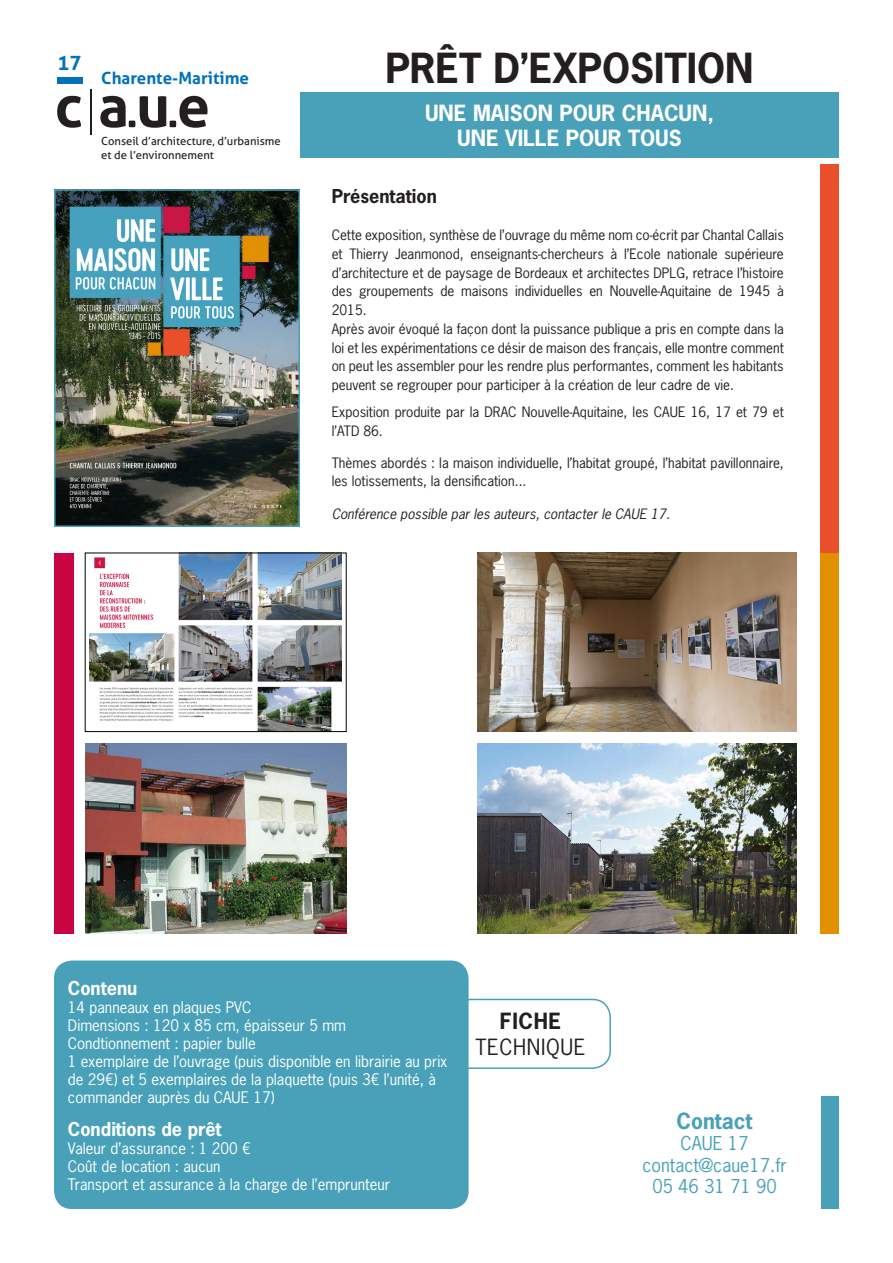
<style>
.page{position:relative;width:893px;height:1263px;background:#fff}
.page>*{position:absolute;margin:0;border:0;box-sizing:border-box;transform-origin:0 0}
.t1{font:700 39px "News Gothic Std";color:#231f20}
.t2{font:700 21px "News Gothic Std";color:#fff}
.t3{font:21px "News Gothic Std";letter-spacing:.03em;color:#231f20}
.t4{font:700 21px "News Gothic Std";color:#49a1b9}
.t5{font:700 21px "News Gothic Std";letter-spacing:.03em;color:#231f20}
.t6{font:700 19.95px "Aller";color:#0072bc}
.t7{font:18px "News Gothic Std";color:#49a1b9}
.t8{font:700 18px "News Gothic Std";color:#fff}
.t9{font:700 18px "News Gothic Std";color:#231f20}
.t10{font:700 16.8px "Aller";color:#0072bc}
.t11{font:15px/18px "News Gothic Std";color:#fff}
.t12{font:13.5px/18.8px "News Gothic Std";color:#231f20;text-align:justify}
.t13{font:italic 13.5px "News Gothic Std";color:#231f20}
.t14{font:11.25px/13.5px "Aller";color:#231f20}
</style>
<div class="page">
<hr style="left:90px;top:89px;width:2px;height:46px;background:#231f20">
<svg style="left:57px;top:96px;width:24px;height:32px"></svg>
<svg style="left:100px;top:96px;width:108px;height:32px"></svg>
<div style="left:57px;top:77px;width:26px;height:7px;background:#0072bc"></div>
<img style="left:57px;top:192px;width:240px;height:332px">
<div style="left:54px;top:189px;width:246px;height:338px;border:2px solid #49a1b9"></div>
<img style="left:477px;top:553px;width:319px;height:179px">
<img style="left:89px;top:555px;width:253px;height:175px">
<div style="left:85px;top:553px;width:261px;height:179px;border:1px solid #000"></div>
<img style="left:477px;top:743px;width:319px;height:191px">
<img style="left:85px;top:743px;width:261px;height:191px">
<div style="left:54px;top:553px;width:19px;height:381px;background:#c80442"></div>
<div style="left:821px;top:164px;width:18px;height:404px;background:#e94f2b"></div>
<div style="left:821px;top:1097px;width:18px;height:112px;background:#49a1b9"></div>
<div style="left:300px;top:92px;width:539px;height:66px;background:#49a1b9"></div>
<div style="left:452px;top:999px;width:159px;height:70px;border:2px solid #49a1b9;border-radius:18px"></div>
<div style="left:54px;top:960px;width:415px;height:249px;background:#49a1b9;border-radius:18px"></div>
<div style="left:821px;top:553px;width:18px;height:381px;background:#e29000"></div>
<h3 class="t6" style="left:58px;top:50px;width:25px">17</h3>
<h1 class="t1" style="left:385px;top:43px;width:370px">PRÊT D’EXPOSITION</h1>
<p class="t10" style="left:101px;top:68px;width:149px">Charente-Maritime</p>
<p class="t14" style="left:101px;top:134px;width:181px">Conseil d’architecture, d’urbanisme et de l’environnement</p>
<p class="t2" style="left:425px;top:99px;width:290px">UNE MAISON POUR CHACUN,</p>
<p class="t2" style="left:457px;top:124px;width:226px">UNE VILLE POUR TOUS</p>
<h3 class="t9" style="left:332px;top:184px;width:107px">Présentation</h3>
<p class="t12" style="left:332px;top:226px;width:454px">Cette exposition, synthèse de l’ouvrage du même nom co-écrit par Chantal Callais et Thierry Jeanmonod, enseignants-chercheurs à l’Ecole nationale supérieure d’architecture et de paysage de Bordeaux et architectes DPLG, retrace l’histoire des groupements de maisons individuelles en Nouvelle-Aquitaine de 1945 à 2015.</p>
<p class="t12" style="left:332px;top:319px;width:454px">Après avoir évoqué la façon dont la puissance publique a pris en compte dans la loi et les expérimentations ce désir de maison des français, elle montre comment on peut les assembler pour les rendre plus performantes, comment les habitants peuvent se regrouper pour participer à la création de leur cadre de vie.</p>
<p class="t12" style="left:332px;top:403px;width:454px">Exposition produite par la DRAC Nouvelle-Aquitaine, les CAUE 16, 17 et 79 et l’ATD 86.</p>
<p class="t12" style="left:332px;top:453px;width:454px">Thèmes abordés : la maison individuelle, l’habitat groupé, l’habitat pavillonnaire, les lotissements, la densification...</p>
<p class="t13" style="left:332px;top:505px;width:343px">Conférence possible par les auteurs, contacter le CAUE 17.</p>
<p class="t8" style="left:68px;top:977px;width:71px">Contenu</p>
<p class="t11" style="left:68px;top:999px;width:185px">14 panneaux en plaques PVC</p>
<p class="t11" style="left:68px;top:1017px;width:280px">Dimensions : 120 x 85 cm, épaisseur 5 mm</p>
<p class="t11" style="left:68px;top:1035px;width:189px">Condtionnement : papier bulle</p>
<p class="t11" style="left:68px;top:1053px;width:381px">1 exemplaire de l’ouvrage (puis disponible en librairie au prix de 29€) et 5 exemplaires de la plaquette (puis 3€ l’unité, à commander auprès du CAUE 17)</p>
<p class="t8" style="left:68px;top:1118px;width:155px">Conditions de prêt</p>
<p class="t11" style="left:68px;top:1140px;width:184px">Valeur d’assurance : 1 200 €</p>
<p class="t11" style="left:68px;top:1158px;width:154px">Coût de location : aucun</p>
<p class="t11" style="left:68px;top:1176px;width:324px">Transport et assurance à la charge de l’emprunteur</p>
<p class="t5" style="left:500px;top:1007px;width:63px">FICHE</p>
<p class="t3" style="left:475px;top:1033px;width:112px">TECHNIQUE</p>
<p class="t4" style="left:676px;top:1107px;width:78px">Contact</p>
<p class="t7" style="left:680px;top:1132px;width:70px">CAUE 17</p>
<p class="t7" style="left:642px;top:1153px;width:146px">contact@caue17.fr</p>
<p class="t7" style="left:652px;top:1175px;width:126px">05 46 31 71 90</p>
</div>
